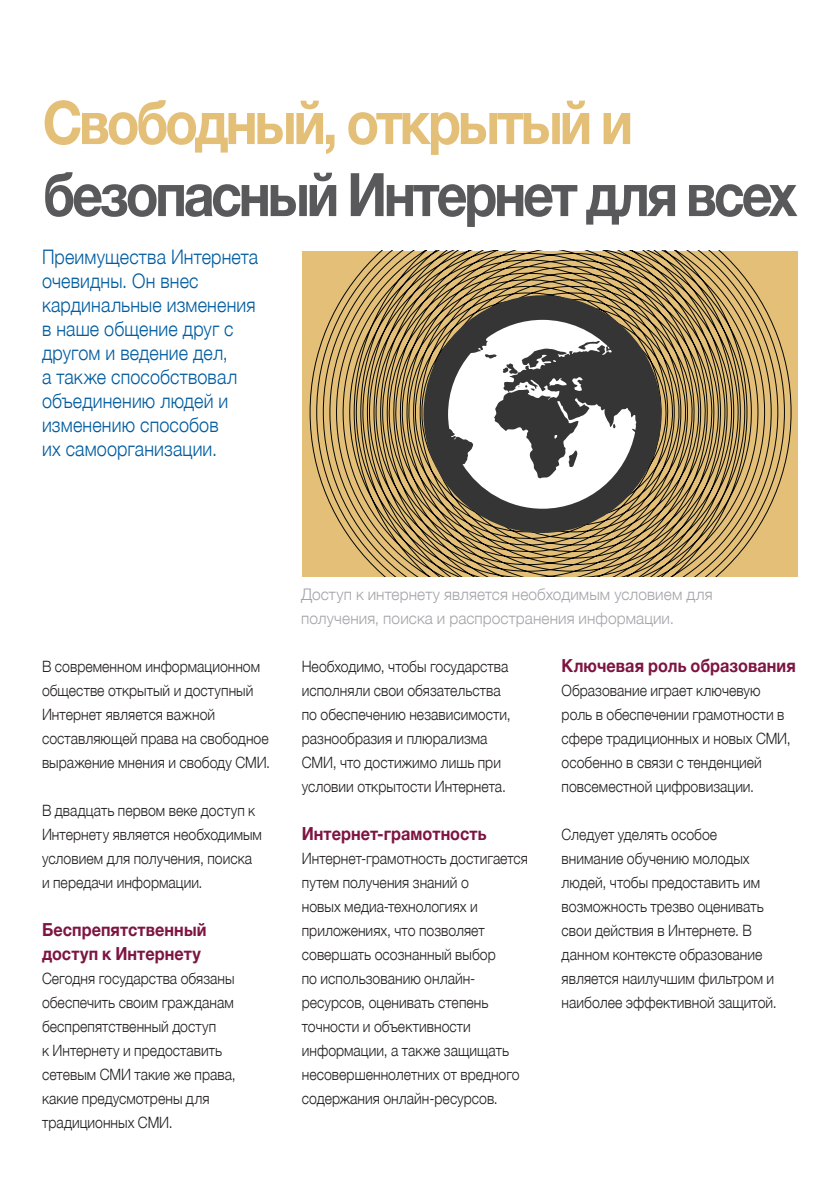
<style>
.page{position:relative;width:840px;height:1191px;background:#fff}
.page>*{position:absolute;margin:0;border:0;box-sizing:border-box;transform-origin:0 0}
.t1{font:700 60px/72px "Helvetica Neue";letter-spacing:-.06em;color:#59595c;scale:.9 1}
.t2{font:300 20px/24px "Helvetica Neue";letter-spacing:.01em;color:#005c9f;scale:.9 1}
.t3{font:700 18px/24px "Helvetica Neue";letter-spacing:.005em;color:#7d1442;scale:.9 1}
.t4{font:300 16px/24px "Helvetica Neue";letter-spacing:.005em;color:#a4a5a9}
.t5{font:300 15.6px/24px "Helvetica Neue";color:#231f20;scale:.9 1}
.s1{color:#e3bf78}
</style>
<div class="page">
<div style="left:302px;top:251px;width:495px;height:325px;background:#e3bf78"></div>
<svg style="left:309px;top:251px;width:482px;height:325px"></svg>
<svg style="left:423px;top:295px;width:238px;height:238px;background:#8f897d"></svg>
<p class="t1" style="left:43px;top:88px;width:839px"><span class="s1">Свободный, открытый и </span>безопасный Интернет для всех</p>
<p class="t2" style="left:42px;top:243px;width:242px">Преимущества Интернета очевидны. Он внес кардинальные изменения в наше общение друг с другом и ведение дел,<br>а также способствовал объединению людей и изменению способов<br>их самоорганизации.</p>
<p class="t5" style="left:42px;top:653px;width:255px">В современном информационном обществе открытый и доступный<br>Интернет является важной составляющей права на свободное выражение мнения и свободу СМИ.</p>
<p class="t5" style="left:42px;top:797px;width:246px">В двадцать первом веке доступ к<br>Интернету является необходимым условием для получения, поиска и передачи информации.</p>
<p class="t3" style="left:42px;top:918px;width:184px">Беспрепятственный доступ к Интернету</p>
<p class="t5" style="left:42px;top:965px;width:216px">Сегодня государства обязаны обеспечить своим гражданам беспрепятственный доступ<br>к Интернету и предоставить сетевым СМИ такие же права, какие предусмотрены для традиционных СМИ.</p>
<p class="t4" style="left:301px;top:581px;width:413px">Доступ к интернету является необходимым условием для получения, поиска и распространения информации.</p>
<p class="t5" style="left:301px;top:653px;width:233px">Необходимо, чтобы государства исполняли свои обязательства по обеспечению независимости, разнообразия и плюрализма<br>СМИ, что достижимо лишь при условии открытости Интернета.</p>
<p class="t3" style="left:301px;top:822px;width:207px">Интернет-грамотность</p>
<p class="t5" style="left:301px;top:845px;width:252px">Интернет-грамотность достигается путем получения знаний о<br>новых медиа-технологиях и приложениях, что позволяет совершать осознанный выбор<br>по использованию онлайн&shy;ресурсов, оценивать степень точности и объективности информации, а также защищать несовершеннолетних от вредного содержания онлайн-ресурсов.</p>
<p class="t3" style="left:561px;top:654px;width:261px">Ключевая роль образования</p>
<p class="t5" style="left:561px;top:677px;width:256px">Образование играет ключевую роль в обеспечении грамотности в сфере традиционных и новых СМИ,</p>
<p class="t5" style="left:561px;top:749px;width:224px">особенно в связи с тенденцией повсеместной цифровизации.</p>
<p class="t5" style="left:561px;top:821px;width:240px">Следует уделять особое внимание обучению молодых людей, чтобы предоставить им возможность трезво оценивать свои действия в Интернете. В данном контексте образование является наилучшим фильтром и наиболее эффективной защитой.</p>
</div>
